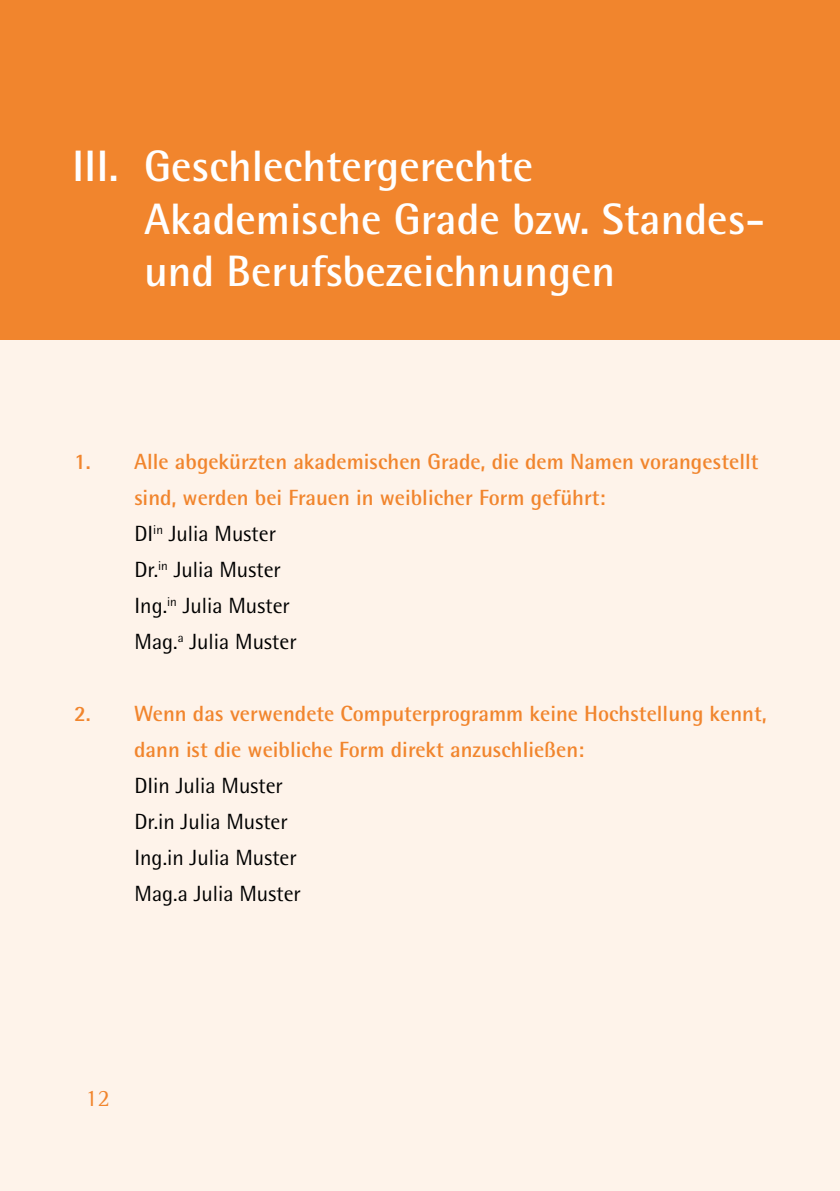
<style>
.page{position:relative;width:840px;height:1191px;background:#fff}
.page>*{position:absolute;margin:0;border:0;box-sizing:border-box;transform-origin:0 0}
.t1{font:700 44px/52.8px "Rotis Semi Sans Pro";color:#fff}
.t2{font:24px "Rotis Semi Serif Pro";color:#f1852d}
.t3{font:700 22px/36px "Rotis Semi Sans Pro";color:#f1852d}
.t4{font:22px/36px "Rotis Semi Sans Pro";color:#000}
.s1{font-weight:400;color:#000}
</style>
<div class="page">
<div style="left:0;top:161px;width:839px;height:1030px;background:#fef3ea"></div>
<div style="left:0;top:0;width:839px;height:339px;background:#f1852d"></div>
<h1 class="t1" style="left:144px;top:139px;width:622px;text-indent:-72px">III. Geschlechtergerechte<br>Akademische Grade bzw. Standes&shy;und Berufsbezeichnungen</h1>
<p class="t3" style="left:134px;top:443px;width:625px;text-indent:-60px">1. Alle abgekürzten akademischen Grade, die dem Namen vorangestellt sind, werden bei Frauen in weiblicher Form geführt:<br><span class="s1">DI</span><sup>in</sup> <span class="s1">Julia Muster<br>Dr.</span><sup>in</sup> <span class="s1">Julia Muster<br>Ing.</span><sup>in</sup> <span class="s1">Julia Muster<br>Mag.</span><sup>a</sup> <span class="s1">Julia Muster</span></p>
<p class="t3" style="left:134px;top:695px;width:633px;text-indent:-60px">2. Wenn das verwendete Computerprogramm keine Hochstellung kennt, dann ist die weibliche Form direkt anzuschließen:</p>
<p class="t4" style="left:134px;top:768px;width:168px">DIin Julia Muster<br>Dr.in Julia Muster<br>Ing.in Julia Muster<br>Mag.a Julia Muster</p>
<p class="t2" style="left:85px;top:1083px;width:26px">12</p>
</div>
